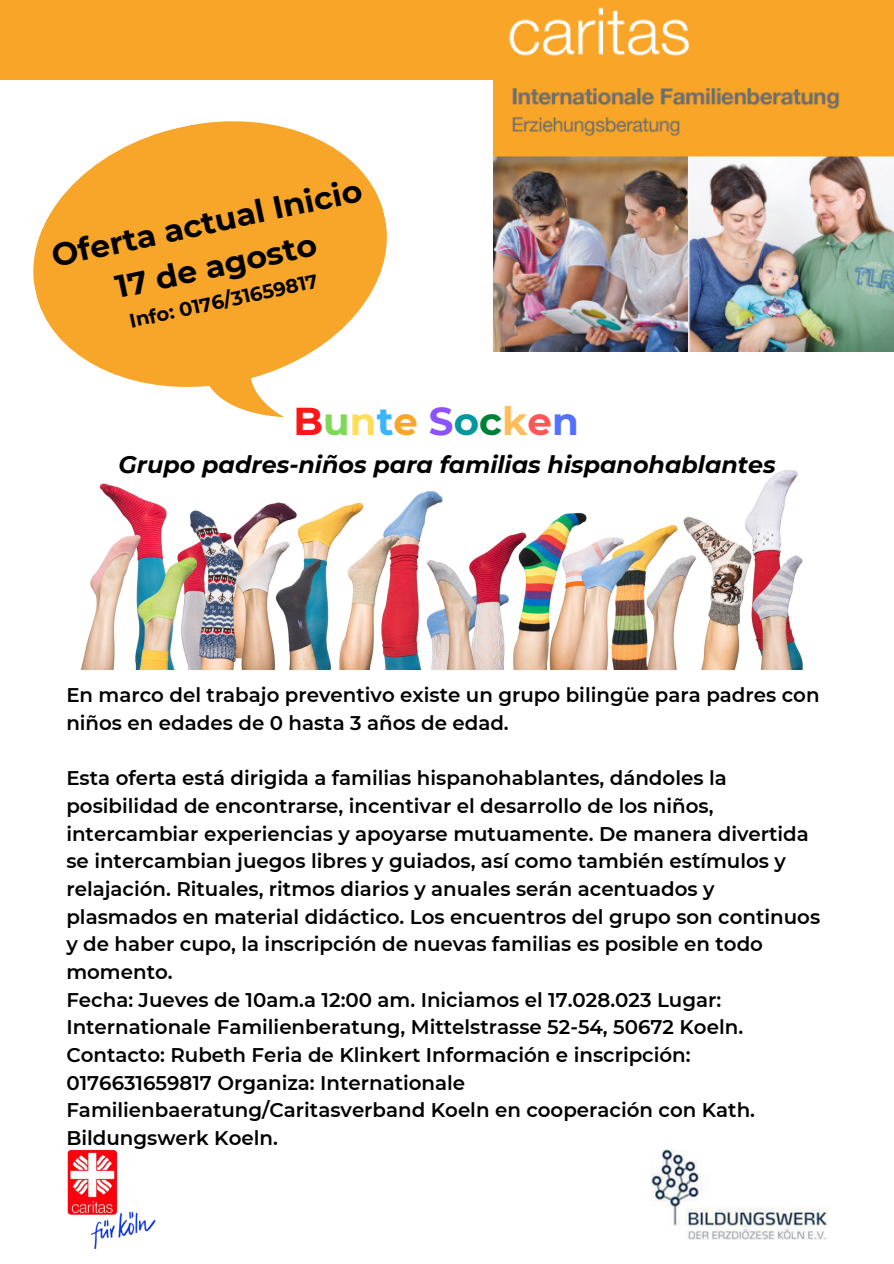
<style>
.page{position:relative;width:894px;height:1264px;background:#fff}
.page>*{position:absolute;margin:0;border:0;box-sizing:border-box;transform-origin:0 0}
.t1{font:700 38.7px "Montserrat";color:#ff1616}
.t2{font:700 31.5px "Montserrat";color:#000}
.t3{font:italic 700 23.85px "Montserrat";color:#000}
.t4{font:600 19.8px/27.6px "Montserrat";color:#000}
.t5{font:700 19.5px "Montserrat";color:#000}
.s1{color:#7ed957}
.s2{color:#ffde59}
.s3{color:#38b6ff}
.s4{color:#f8a629}
.s5{color:#8c52ff}
.s6{color:#03989e}
.s7{color:#008037}
.s8{color:#ffbd59}
.s9{color:#ff5757}
.s10{color:#5271ff}
</style>
<div class="page">
<div style="left:0;top:0;width:493px;height:80px;background:#f9a628"></div>
<img style="left:493px;top:0;width:400px;height:351px">
<img style="left:651px;top:1149px;width:176px;height:90px">
<img style="left:67px;top:1149px;width:89px;height:100px">
<svg style="left:33px;top:121px;width:354px;height:296px;fill:#f8a629"></svg>
<img style="left:81px;top:470px;width:722px;height:200px">
<p class="t2" style="left:48px;top:237px;width:318px;rotate:-12deg">Oferta actual Inicio</p>
<p class="t2" style="left:112px;top:268px;width:206px;rotate:-12deg">17 de agosto</p>
<p class="t5" style="left:127px;top:309px;width:194px;rotate:-12deg">Info: 0176/31659817</p>
<p class="t1" style="left:293px;top:397px;width:286px">B<span class="s1">u</span><span class="s2">n</span><span class="s3">t</span><span class="s4">e</span> <span class="s5">S</span><span class="s6">o</span><span class="s7">c</span><span class="s8">k</span><span class="s9">e</span><span class="s10">n</span></p>
<p class="t3" style="left:118px;top:450px;width:658px">Grupo padres-niños para familias hispanohablantes</p>
<p class="t4" style="left:66px;top:681px;width:754px">En marco del trabajo preventivo existe un grupo bilingüe para padres con niños en edades de 0 hasta 3 años de edad.</p>
<p class="t4" style="left:66px;top:764px;width:755px">Esta oferta está dirigida a familias hispanohablantes, dándoles la posibilidad de encontrarse, incentivar el desarrollo de los niños, intercambiar experiencias y apoyarse mutuamente. De manera divertida se intercambian juegos libres y guiados, así como también estímulos y relajación. Rituales, ritmos diarios y anuales serán acentuados y plasmados en material didáctico. Los encuentros del grupo son continuos y de haber cupo, la inscripción de nuevas familias es posible en todo momento.</p>
<p class="t4" style="left:66px;top:985px;width:690px">Fecha: Jueves de 10am.a 12:00 am. Iniciamos el 17.028.023 Lugar:<br>Internationale Familienberatung, Mittelstrasse 52-54, 50672 Koeln.<br>Contacto: Rubeth Feria de Klinkert Información e inscripción:<br>0176631659817 Organiza: Internationale Familienbaeratung/Caritasverband Koeln en cooperación con Kath.<br>Bildungswerk Koeln.</p>
</div>
